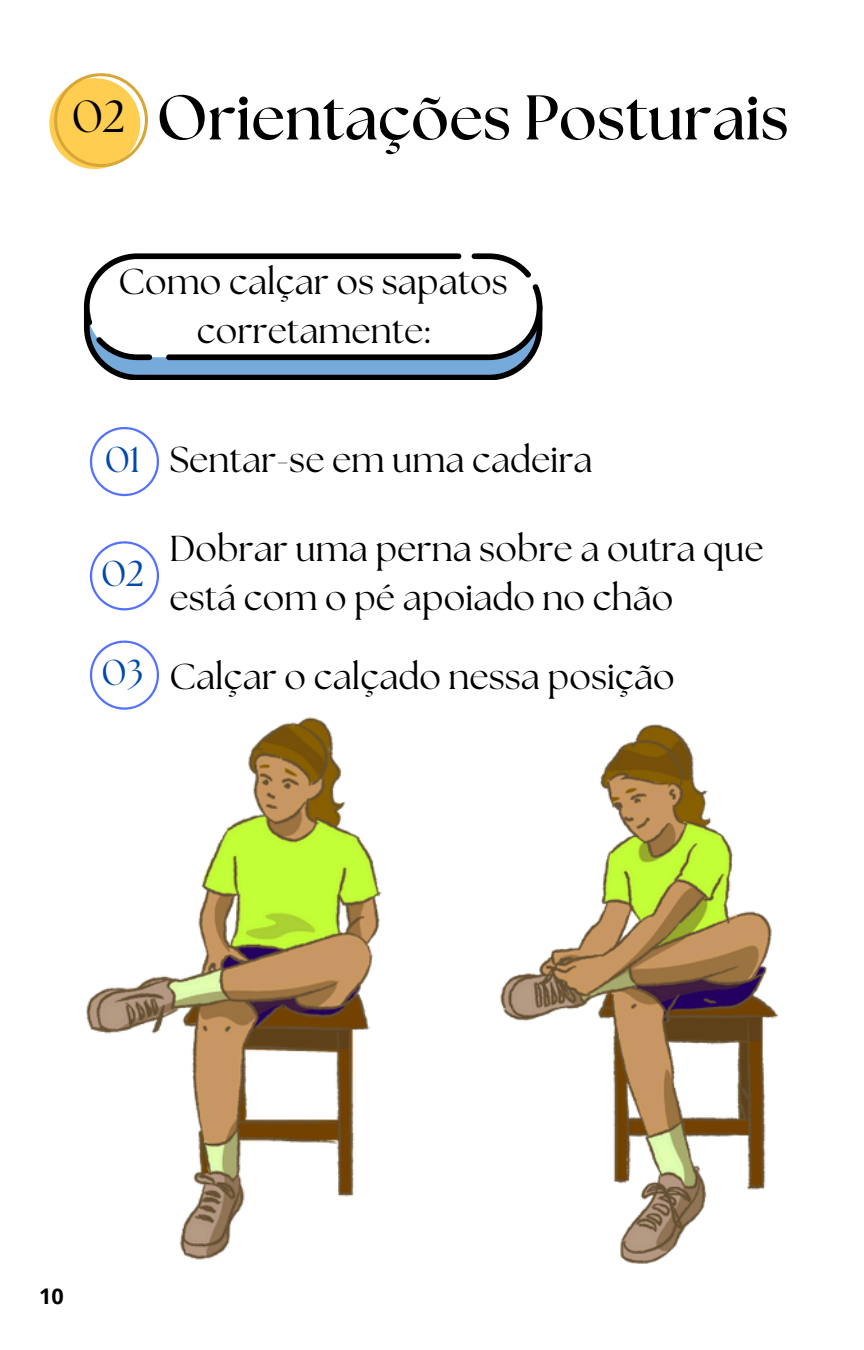
<style>
.page{position:relative;width:864px;height:1350px;background:#fff}
.page>*{position:absolute;margin:0;border:0;box-sizing:border-box;transform-origin:0 0}
.t1{font:700 63px "The Seasons";color:#000}
.t2{font:45px "The Seasons";color:#000}
.t3{font:36px/49.1px "The Seasons";color:#000;text-align:center}
.t4{font:36px "The Seasons";color:#004aad}
.t5{font:700 21.6px "Open Sans";color:#000}
</style>
<div class="page">
<svg style="left:84px;top:253px;width:458px;height:127px"></svg>
<svg style="left:90px;top:427px;width:69px;height:69px"></svg>
<svg style="left:90px;top:641px;width:69px;height:69px"></svg>
<svg style="left:90px;top:541px;width:69px;height:70px"></svg>
<img style="left:86px;top:717px;width:296px;height:543px">
<svg style="left:49px;top:78px;width:91px;height:91px"></svg>
<svg style="left:54px;top:73px;width:93px;height:94px"></svg>
<img style="left:500px;top:725px;width:277px;height:538px">
<p class="t2" style="left:72px;top:96px;width:55px">02</p>
<p class="t1" style="left:156px;top:89px;width:634px">Orientações Posturais</p>
<p class="t3" style="left:119px;top:259px;width:391px">Como calçar os sapatos corretamente:</p>
<p class="t4" style="left:105px;top:443px;width:37px">01</p>
<p class="t4" style="left:102px;top:557px;width:44px">02</p>
<p class="t4" style="left:102px;top:656px;width:43px">03</p>
<h1 class="t3" style="left:169px;top:437px;width:425px">Sentar-se em uma cadeira</h1>
<p class="t3" style="left:169px;top:527px;width:596px;text-align:left">Dobrar uma perna sobre a outra que está com o pé apoiado no chão</p>
<p class="t3" style="left:169px;top:654px;width:507px">Calçar o calçado nessa posição</p>
<p class="t5" style="left:39px;top:1281px;width:26px">10</p>
</div>
